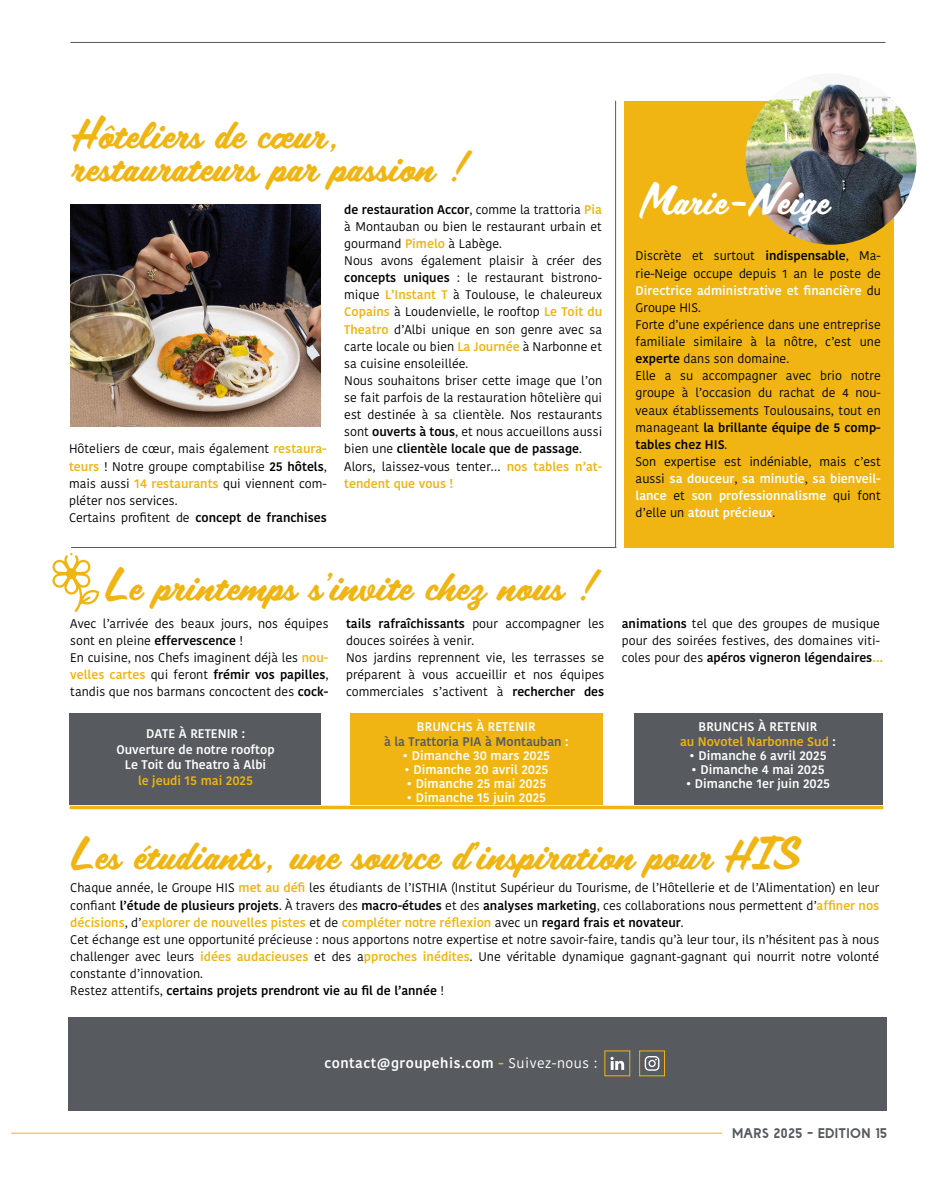
<style>
.page{position:relative;width:945px;height:1182px;background:#fff}
.page>*{position:absolute;margin:0;border:0;box-sizing:border-box;transform-origin:0 0}
.t1{font:40.43px/32.7px "Scriptorama JF Tradeshow";color:#f0b513}
.t2{font:38.85px "Scriptorama JF Tradeshow";color:#fff}
.t3{font:600 14px "Kohinoor Bangla";letter-spacing:.035em;color:#fff}
.t4{font:14px "Big Orange";letter-spacing:.045em;color:#575a5e}
.t5{font:12.42px/17.2px "Kohinoor Bangla";color:#000}
.t6{font:600 12.42px/15.6px "Kohinoor Bangla";color:#fff;text-align:center}
.t7{font:600 12.42px/15.6px "Kohinoor Bangla";color:#f0b513;text-align:center}
.t8{font:600 12.42px/15.6px "Kohinoor Bangla";color:#575a5e;text-align:center}
.s1{font-weight:600;color:#f0b513}
.s2{font-weight:600}
.s3{font-weight:600;color:#fff}
.s4{color:#fff}
.s5{color:#f0b513}
.s6{font-weight:400}
</style>
<div class="page">
<div style="left:624px;top:101px;width:269px;height:447px;background:#f0b513"></div>
<hr style="left:615px;top:101px;width:1px;height:446px;background:#575a5e">
<hr style="left:71px;top:547px;width:545px;height:1px;background:#575a5e">
<hr style="left:11px;top:1132px;width:711px;height:1px;background:#f0b513">
<div style="left:69px;top:1017px;width:818px;height:93px;background:#575a5e"></div>
<div style="left:604px;top:1050px;width:26px;height:26px;border:1px solid #f0b513"></div>
<svg style="left:611px;top:1056px;width:13px;height:13px"></svg>
<div style="left:639px;top:1050px;width:26px;height:26px;border:1px solid #f0b513"></div>
<svg style="left:645px;top:1056px;width:14px;height:14px"></svg>
<hr style="left:70px;top:42px;width:816px;height:1px;background:#56585c">
<div style="left:634px;top:713px;width:249px;height:92px;background:#575a5e"></div>
<div style="left:350px;top:713px;width:252px;height:92px;background:#f0b513"></div>
<div style="left:70px;top:713px;width:251px;height:92px;background:#575a5e"></div>
<img style="left:70px;top:204px;width:251px;height:223px">
<img style="left:746px;top:73px;width:171px;height:172px;border-radius:86px">
<svg style="left:70px;top:805px;width:813px;height:4px;background:#f2c23d"></svg>
<svg style="left:52px;top:553px;width:47px;height:59px"></svg>
<h1 class="t1" style="left:71px;top:117px;width:403px">Hôteliers de cœur, restaurateurs par passion !</h1>
<p class="t5" style="left:69px;top:440px;width:259px">Hôteliers de cœur, mais également <span class="s1">restaura&shy;teurs</span> ! Notre groupe comptabilise <span class="s2">25 hôtels</span>, mais aussi <span class="s1">14 restaurants</span> qui viennent com&shy;pléter nos services.<br>Certains profitent de <span class="s2">concept de franchises</span></p>
<p class="t5" style="left:344px;top:200px;width:259px"><span class="s2">de restauration Accor</span>, comme la trattoria <span class="s1">Pia </span>à Montauban ou bien le restaurant urbain et gourmand <span class="s1">Pimelo</span> à Labège.<br>Nous avons également plaisir à créer des <span class="s2">concepts uniques</span> : le restaurant bistrono&shy;mique <span class="s1">L’Instant T</span> à Toulouse, le chaleureux <span class="s1">Copains</span> à Loudenvielle, le rooftop <span class="s1">Le Toit du Theatro</span> d’Albi unique en son genre avec sa carte locale ou bien <span class="s1">La Journée</span> à Narbonne et sa cuisine ensoleillée.<br>Nous souhaitons briser cette image que l’on se fait parfois de la restauration hôtelière qui est destinée à sa clientèle. Nos restaurants sont <span class="s2">ouverts à tous</span>, et nous accueillons aussi bien une <span class="s2">clientèle locale que de passage</span>.<br>Alors, laissez-vous tenter… <span class="s1">nos tables n’at&shy;tendent que vous !</span></p>
<h1 class="t1" style="left:104px;top:568px;width:499px">Le printemps s’invite chez nous !</h1>
<h2 class="t2" style="left:639px;top:173px;width:191px">Marie-Neige</h2>
<p class="t5" style="left:636px;top:247px;width:247px">Discrète et surtout <span class="s2">indispensable</span>, Ma&shy;rie-Neige occupe depuis 1 an le poste de <span class="s3">Directrice administrative et financière</span> du Groupe HIS.<br>Forte d’une expérience dans une entreprise familiale similaire à la nôtre, c’est une <span class="s2">experte</span> dans son domaine.<br>Elle a su accompagner avec brio notre groupe à l’occasion du rachat de 4 nou&shy;veaux établissements Toulousains, tout en manageant <span class="s2">la brillante équipe de 5 comp&shy;tables chez HIS</span>.<br>Son expertise est indéniable, mais c’est aussi <span class="s3">sa douceur</span>, <span class="s3">sa minutie</span>, <span class="s3">sa bienveil&shy;lance</span> et <span class="s3">son professionnalisme</span> qui font d’elle un <span class="s3">atout précieux</span>.</p>
<p class="t5" style="left:70px;top:614px;width:260px">Avec l’arrivée des beaux jours, nos équipes sont en pleine <span class="s2">effervescence</span> !<br>En cuisine, nos Chefs imaginent déjà les <span class="s1">nou&shy;velles cartes</span> qui feront <span class="s2">frémir vos papilles</span>, tandis que nos barmans concoctent des <span class="s2">cock-</span></p>
<p class="t5" style="left:346px;top:614px;width:260px"><span class="s2">tails rafraîchissants</span> pour accompagner les douces soirées à venir.<br>Nos jardins reprennent vie, les terrasses se préparent à vous accueillir et nos équipes commerciales s’activent à <span class="s2">rechercher des</span></p>
<p class="t5" style="left:622px;top:614px;width:263px"><span class="s2">animations</span> tel que des groupes de musique pour des soirées festives, des domaines viti&shy;coles pour des <span class="s2">apéros vigneron légendaires</span><span class="s1">…</span></p>
<p class="t6" style="left:116px;top:725px;width:160px">DATE À RETENIR :<br>Ouverture de notre rooftop<br>Le Toit du Theatro à Albi</p>
<p class="t7" style="left:138px;top:772px;width:117px">le jeudi 15 mai 2025</p>
<p class="t8" style="left:384px;top:717px;width:186px"><span class="s4">BRUNCHS À RETENIR<br></span>à la Trattoria PIA à Montauban <span class="s4">:</span></p>
<p class="t6" style="left:403px;top:747px;width:149px">• Dimanche 30 mars 2025</p>
<p class="t6" style="left:404px;top:761px;width:146px">• Dimanche 20 avril 2025</p>
<p class="t6" style="left:406px;top:775px;width:141px">• Dimanche 25 mai 2025</p>
<p class="t6" style="left:407px;top:789px;width:141px">• Dimanche 15 juin 2025</p>
<p class="t7" style="left:680px;top:717px;width:157px"><span class="s4">BRUNCHS À RETENIR<br></span>au Novotel Narbonne Sud <span class="s4">:</span></p>
<p class="t6" style="left:689px;top:747px;width:139px">• Dimanche 6 avril 2025</p>
<p class="t6" style="left:691px;top:761px;width:135px">• Dimanche 4 mai 2025</p>
<p class="t6" style="left:686px;top:775px;width:146px">• Dimanche 1er juin 2025</p>
<h1 class="t1" style="left:70px;top:837px;width:733px">Les étudiants, une source d’inspiration pour HIS</h1>
<p class="t5" style="left:70px;top:879px;width:811px">Chaque année, le Groupe HIS <span class="s1">met au défi</span> les étudiants de l’ISTHIA (Institut Supérieur du Tourisme, de l’Hôtellerie et de l’Alimentation) en leur confiant <span class="s2">l’étude de plusieurs projets</span>. À travers des <span class="s2">macro-études</span> et des <span class="s2">analyses marketing</span>, ces collaborations nous permettent d’<span class="s1">affiner nos décisions</span>, d’<span class="s1">explorer de nouvelles pistes</span> et de <span class="s1">compléter notre réflexion</span> avec un <span class="s2">regard frais et novateur</span>.<br>Cet échange est une opportunité précieuse : nous apportons notre expertise et notre savoir-faire, tandis qu’à leur tour, ils n’hésitent pas à nous challenger avec leurs <span class="s1">idées audacieuses</span> et des a<span class="s1">pproches inédites</span>. Une véritable dynamique gagnant-gagnant qui nourrit notre volonté constante d’innovation.<br>Restez attentifs, <span class="s2">certains projets prendront vie au fil de l’année</span> !</p>
<p class="t3" style="left:325px;top:1051px;width:274px">contact@groupehis.com <span class="s5">-</span> <span class="s6">Suivez-nous :</span></p>
<p class="t4" style="left:732px;top:1125px;width:156px">MARS 2025 - EDITION 15</p>
</div>
